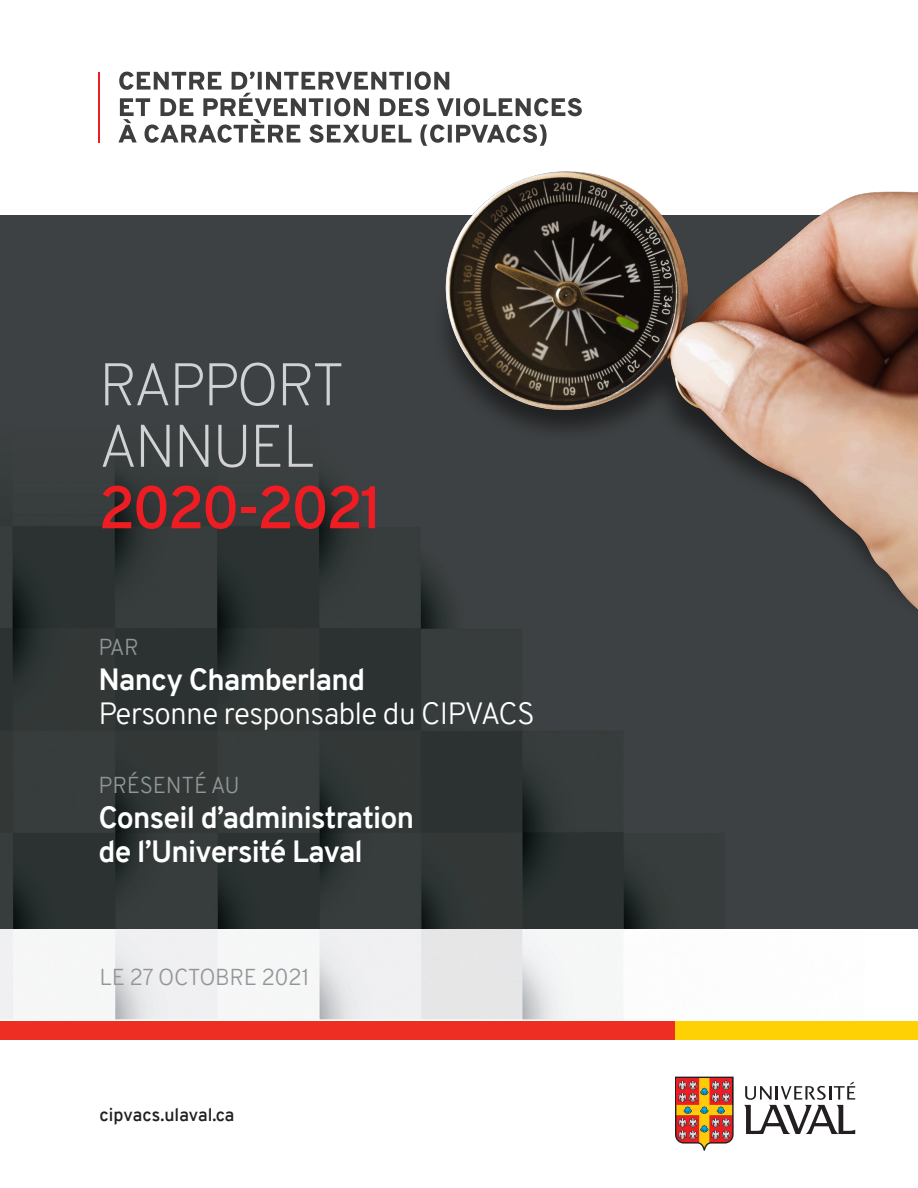
<style>
.page{position:relative;width:918px;height:1188px;background:#fff}
.page>*{position:absolute;margin:0;border:0;box-sizing:border-box;transform-origin:0 0}
.t1{font:200 60px/61.5px "Overpass";letter-spacing:-.045em;color:#d1d2d4}
.t2{font:600 60px "Overpass";letter-spacing:-.055em;color:#ee1d23}
.t3{font:700 30px/34.5px "Overpass";letter-spacing:-.025em;color:#fff}
.t4{font:300 30px "Overpass";letter-spacing:-.025em;color:#fff}
.t5{font:300 22.5px "Overpass";letter-spacing:-.015em;color:#939598}
.t6{font:600 18px "Overpass";color:#231f20}
</style>
<div class="page">
<img style="left:0;top:928px;width:918px;height:91px">
<img style="left:0;top:216px;width:918px;height:712px">
<svg style="left:118px;top:72px;width:464px;height:71px"></svg>
<hr style="left:98px;top:72px;width:2px;height:70px;background:#ee1d23">
<img style="left:383px;top:110px;width:535px;height:633px">
<div style="left:0;top:1021px;width:689px;height:19px;background:#ee2e22"></div>
<div style="left:675px;top:1021px;width:243px;height:19px;background:#fed105"></div>
<svg style="left:744px;top:1082px;width:111px;height:52px"></svg>
<svg style="left:675px;top:1077px;width:59px;height:74px;background:#c5744f"></svg>
<p class="t1" style="left:99px;top:354px;width:248px">RAPPORT<br>ANNUEL</p>
<p class="t2" style="left:98px;top:465px;width:287px">2020-2021</p>
<p class="t5" style="left:99px;top:631px;width:42px">PAR</p>
<p class="t3" style="left:98px;top:662px;width:268px">Nancy Chamberland</p>
<p class="t4" style="left:98px;top:692px;width:438px">Personne responsable du CIPVACS</p>
<p class="t5" style="left:99px;top:769px;width:143px">PRÉSENTÉ AU</p>
<p class="t3" style="left:98px;top:800px;width:317px">Conseil d’administration de l’Université Laval</p>
<p class="t5" style="left:100px;top:961px;width:211px">LE 27 OCTOBRE 2021</p>
<p class="t6" style="left:100px;top:1101px;width:137px">cipvacs.ulaval.ca</p>
</div>
